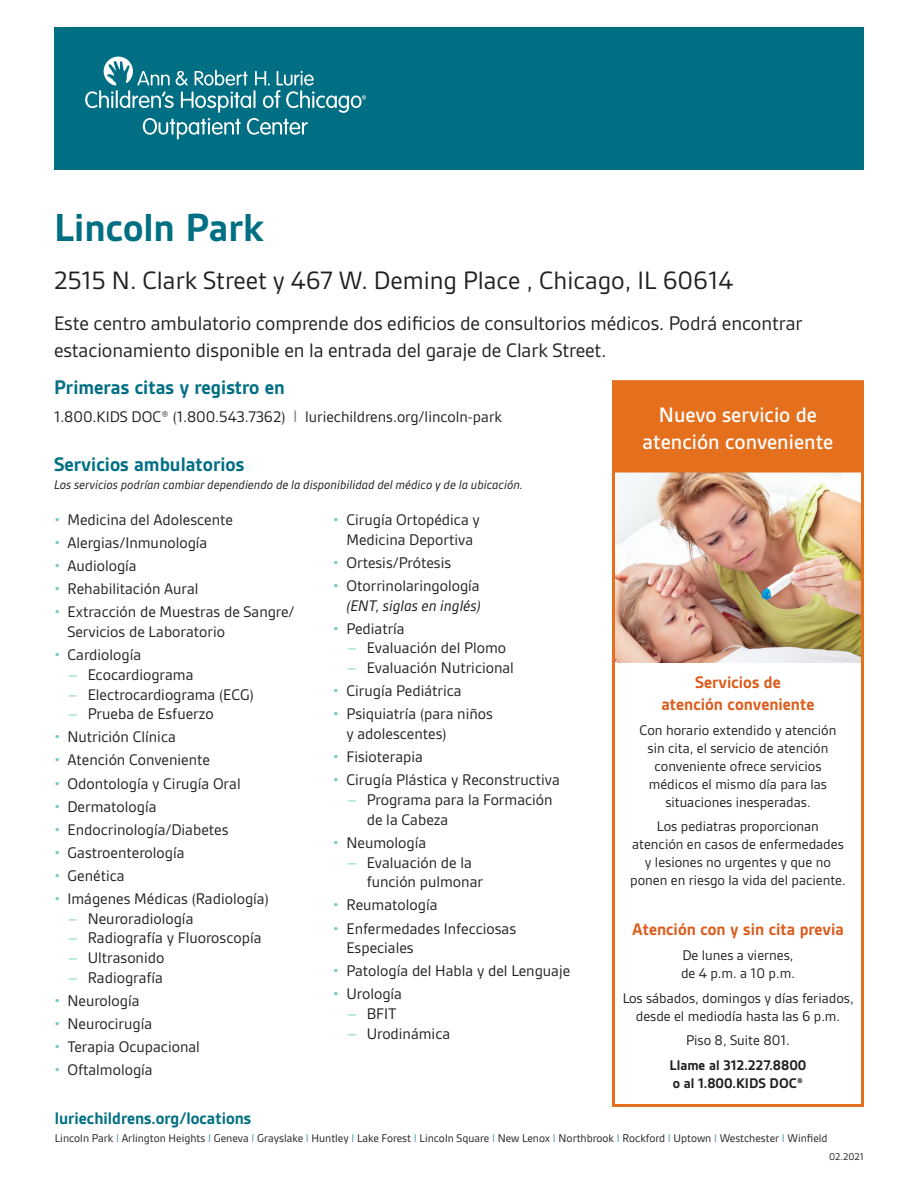
<style>
.page{position:relative;width:918px;height:1188px;background:#fff}
.page>*{position:absolute;margin:0;border:0;box-sizing:border-box;transform-origin:0 0}
.t1{font:700 42px "Gesta";color:#006f83}
.t2{font:27px "Gesta";color:#231f20}
.t3{font:500 22.5px/27px "Gesta";color:#fff;text-align:center}
.t4{font:21px/27px "Gesta";letter-spacing:-.005em;color:#231f20}
.t5{font:700 21px "Gesta";color:#006f83}
.t6{font:700 18px/21.6px "Gesta";color:#db5c1c;text-align:center}
.t7{font:700 18px "Gesta";color:#006f83}
.t8{font:16.5px/19.8px "Gesta";color:#231f20}
.t9{font:15px/18px "Gesta";color:#231f20;text-align:center}
.t10{font:700 15px/18px "Gesta";color:#231f20}
.t11{font:italic 13.5px "Gesta";color:#231f20}
.t12{font:12px "Gesta";color:#231f20}
.t13{font:10.5px "Gesta";color:#231f20}
.s1{font-size:18px;color:#808285}
.s2{color:#7accc8}
.s3{font-style:italic}
.s4{color:#5199a9}
</style>
<div class="page">
<img style="left:616px;top:472px;width:244px;height:191px">
<div style="left:612px;top:380px;width:252px;height:727px;border:3px solid #e4701e"></div>
<div style="left:54px;top:27px;width:810px;height:142px;background:#006f83"></div>
<svg style="left:85px;top:57px;width:281px;height:82px"></svg>
<div style="left:613px;top:382px;width:250px;height:90px;background:#e4701e"></div>
<div style="left:612px;top:381px;width:252px;height:91px;border:2px solid #e4701e"></div>
<h1 class="t1" style="left:54px;top:205px;width:211px">Lincoln Park</h1>
<h2 class="t2" style="left:54px;top:266px;width:681px">2515 N. Clark Street y 467 W. Deming Place , Chicago, IL 60614</h2>
<p class="t4" style="left:54px;top:310px;width:750px">Este centro ambulatorio comprende dos edificios de consultorios médicos. Podrá encontrar estacionamiento disponible en la entrada del garaje de Clark Street.</p>
<p class="t5" style="left:54px;top:376px;width:232px">Primeras citas y registro en</p>
<p class="t8" style="left:54px;top:407px;width:450px">1.800.KIDS DOC® (1.800.543.7362) <span class="s1">I</span> luriechildrens.org/lincoln-park</p>
<p class="t5" style="left:54px;top:452px;width:192px">Servicios ambulatorios</p>
<p class="t11" style="left:54px;top:477px;width:471px">Los servicios podrían cambiar dependiendo de la disponibilidad del médico y de la ubicación.</p>
<p class="t8" style="left:54px;top:510px;width:181px"><span class="s2">•</span> Medicina del Adolescente</p>
<p class="t8" style="left:54px;top:533px;width:155px"><span class="s2">•</span> Alergias/Inmunología</p>
<p class="t8" style="left:54px;top:556px;width:84px"><span class="s2">•</span> Audiología</p>
<p class="t8" style="left:54px;top:579px;width:146px"><span class="s2">•</span> Rehabilitación Aural</p>
<p class="t8" style="left:67px;top:602px;width:229px;text-indent:-13px"><span class="s2">•</span> Extracción de Muestras de Sangre/<br>Servicios de Laboratorio</p>
<p class="t8" style="left:54px;top:645px;width:89px"><span class="s2">•</span> Cardiología</p>
<p class="t8" style="left:67px;top:665px;width:127px"><span class="s2">–</span> Ecocardiograma</p>
<p class="t8" style="left:67px;top:685px;width:188px"><span class="s2">–</span> Electrocardiograma (ECG)</p>
<p class="t8" style="left:67px;top:704px;width:148px"><span class="s2">–</span> Prueba de Esfuerzo</p>
<p class="t8" style="left:54px;top:727px;width:123px"><span class="s2">•</span> Nutrición Clínica</p>
<p class="t8" style="left:54px;top:750px;width:158px"><span class="s2">•</span> Atención Conveniente</p>
<p class="t8" style="left:54px;top:773px;width:188px"><span class="s2">•</span> Odontología y Cirugía Oral</p>
<p class="t8" style="left:54px;top:796px;width:104px"><span class="s2">•</span> Dermatología</p>
<p class="t8" style="left:54px;top:820px;width:176px"><span class="s2">•</span> Endocrinología/Diabetes</p>
<p class="t8" style="left:54px;top:843px;width:132px"><span class="s2">•</span> Gastroenterología</p>
<p class="t8" style="left:54px;top:866px;width:72px"><span class="s2">•</span> Genética</p>
<p class="t8" style="left:54px;top:889px;width:216px"><span class="s2">•</span> Imágenes Médicas (Radiología)</p>
<p class="t8" style="left:67px;top:908px;width:127px"><span class="s2">–</span> Neuroradiología</p>
<p class="t8" style="left:67px;top:928px;width:196px"><span class="s2">–</span> Radiografía y Fluoroscopía</p>
<p class="t8" style="left:67px;top:948px;width:98px"><span class="s2">–</span> Ultrasonido</p>
<p class="t8" style="left:67px;top:968px;width:97px"><span class="s2">–</span> Radiografía</p>
<p class="t8" style="left:54px;top:991px;width:87px"><span class="s2">•</span> Neurología</p>
<p class="t8" style="left:54px;top:1014px;width:100px"><span class="s2">•</span> Neurocirugía</p>
<p class="t8" style="left:54px;top:1037px;width:147px"><span class="s2">•</span> Terapia Ocupacional</p>
<p class="t8" style="left:54px;top:1060px;width:100px"><span class="s2">•</span> Oftalmología</p>
<h3 class="t3" style="left:643px;top:401px;width:192px">Nuevo servicio de atención conveniente</h3>
<p class="t8" style="left:333px;top:510px;width:148px;text-align:center"><span class="s2">•</span> Cirugía Ortopédica y<br>Medicina Deportiva</p>
<p class="t8" style="left:333px;top:553px;width:120px"><span class="s2">•</span> Ortesis/Prótesis</p>
<p class="t8" style="left:333px;top:576px;width:149px;text-align:right"><span class="s2">•</span> Otorrinolaringología <span class="s3">(ENT, siglas en inglés)</span></p>
<p class="t8" style="left:333px;top:619px;width:73px"><span class="s2">•</span> Pediatría</p>
<p class="t8" style="left:346px;top:638px;width:161px"><span class="s2">–</span> Evaluación del Plomo</p>
<p class="t8" style="left:346px;top:658px;width:169px"><span class="s2">–</span> Evaluación Nutricional</p>
<p class="t8" style="left:333px;top:681px;width:130px"><span class="s2">•</span> Cirugía Pediátrica</p>
<p class="t8" style="left:346px;top:704px;width:148px;text-indent:-13px"><span class="s2">•</span> Psiquiatría (para niños y adolescentes)</p>
<p class="t8" style="left:333px;top:747px;width:91px"><span class="s2">•</span> Fisioterapia</p>
<p class="t8" style="left:333px;top:770px;width:228px"><span class="s2">•</span> Cirugía Plástica y Reconstructiva</p>
<p class="t8" style="left:367px;top:790px;width:187px;text-indent:-20px"><span class="s2">–</span> Programa para la Formación de la Cabeza</p>
<p class="t8" style="left:333px;top:833px;width:95px"><span class="s2">•</span> Neumología</p>
<p class="t8" style="left:367px;top:853px;width:118px;text-indent:-20px"><span class="s2">–</span> Evaluación de la función pulmonar</p>
<p class="t8" style="left:333px;top:895px;width:106px"><span class="s2">•</span> Reumatología</p>
<p class="t8" style="left:346px;top:918px;width:171px;text-indent:-13px"><span class="s2">•</span> Enfermedades Infecciosas<br>Especiales</p>
<p class="t8" style="left:333px;top:961px;width:239px"><span class="s2">•</span> Patología del Habla y del Lenguaje</p>
<p class="t8" style="left:333px;top:984px;width:71px"><span class="s2">•</span> Urología</p>
<p class="t8" style="left:346px;top:1004px;width:52px"><span class="s2">–</span> BFIT</p>
<p class="t8" style="left:346px;top:1024px;width:105px"><span class="s2">–</span> Urodinámica</p>
<p class="t6" style="left:662px;top:672px;width:154px">Servicios de<br>atención conveniente</p>
<p class="t9" style="left:639px;top:721px;width:199px">Con horario extendido y atención sin cita, el servicio de atención conveniente ofrece servicios médicos el mismo día para las situaciones inesperadas.</p>
<p class="t9" style="left:630px;top:818px;width:217px">Los pediatras proporcionan atención en casos de enfermedades y lesiones no urgentes y que no ponen en riesgo la vida del paciente.</p>
<p class="t6" style="left:632px;top:919px;width:213px">Atención con y sin cita previa</p>
<p class="t9" style="left:681px;top:946px;width:115px;text-align:left">De lunes a viernes, de 4 p.m. a 10 p.m.</p>
<p class="t9" style="left:622px;top:989px;width:233px">Los sábados, domingos y días feriados, desde el mediodía hasta las 6 p.m.</p>
<p class="t9" style="left:686px;top:1032px;width:105px">Piso 8, Suite 801.</p>
<p class="t10" style="left:670px;top:1056px;width:138px">Llame al 312.227.8800 o al 1.800.KIDS DOC®</p>
<p class="t7" style="left:55px;top:1109px;width:198px">luriechildrens.org/locations</p>
<p class="t12" style="left:55px;top:1132px;width:774px">Lincoln Park <span class="s4">I</span> Arlington Heights <span class="s4">I</span> Geneva <span class="s4">I</span> Grayslake <span class="s4">I</span> Huntley <span class="s4">I</span> Lake Forest <span class="s4">I</span> Lincoln Square <span class="s4">I</span> New Lenox <span class="s4">I</span> Northbrook <span class="s4">I</span> Rockford <span class="s4">I</span> Uptown <span class="s4">I</span> Westchester <span class="s4">I</span> Winfield</p>
<p class="t13" style="left:829px;top:1151px;width:36px">02.2021</p>
</div>
